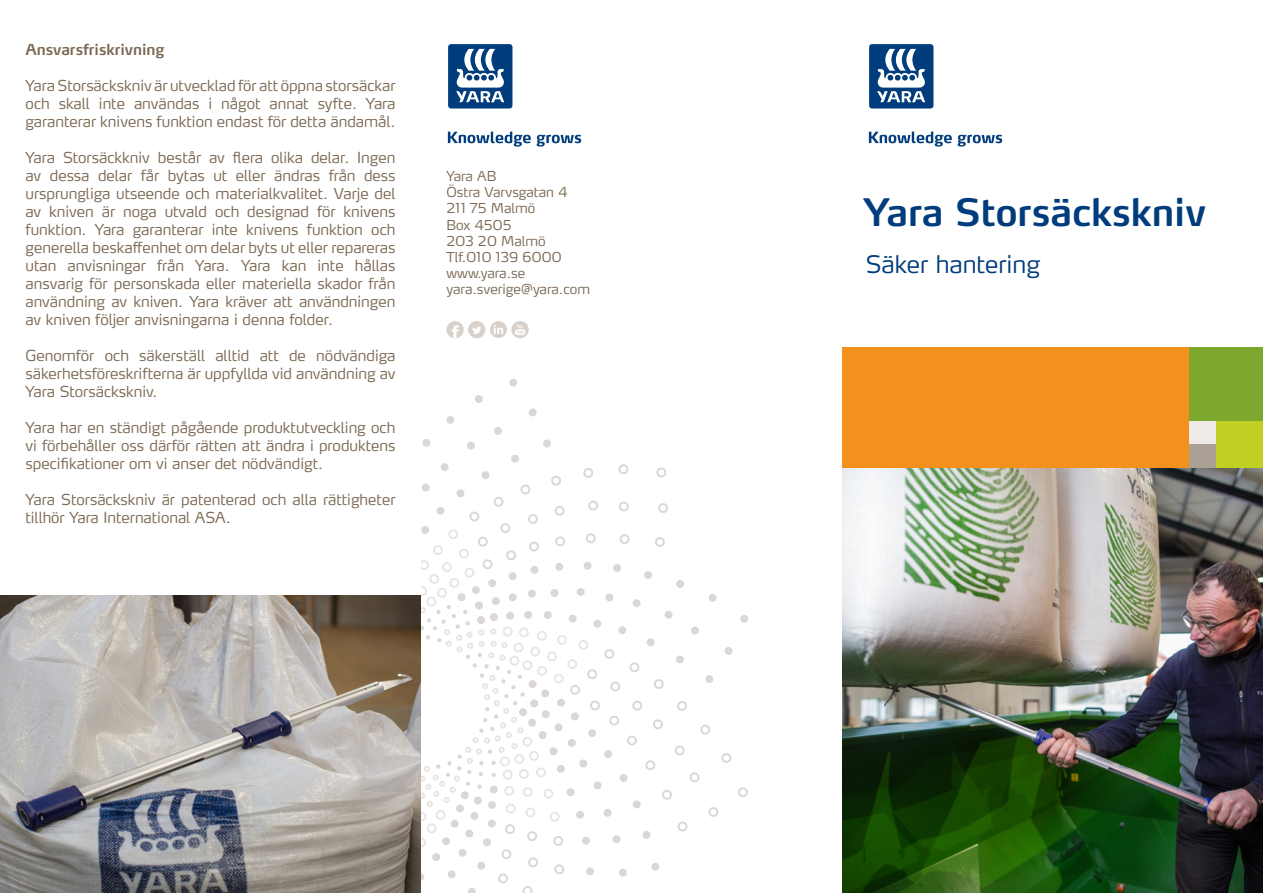
<style>
.page{position:relative;width:1263px;height:893px;background:#fff}
.page>*{position:absolute;margin:0;border:0;box-sizing:border-box;transform-origin:0 0}
.t1{font:600 37.5px "Yara Max LF";color:#013d7d}
.t2{font:300 24px "Yara Max LF";color:#013d7d}
.t3{font:300 15px/18px "Yara Max LF";color:#7c6954;text-align:justify}
.t4{font:600 15px "Yara Max LF";color:#7c6954}
.t5{font:300 13.5px "Yara Max LF";color:#7c6954}
</style>
<div class="page">
<svg style="left:509px;top:378px;width:9px;height:9px"></svg>
<svg style="left:421px;top:395px;width:327px;height:498px"></svg>
<svg style="left:448px;top:44px;width:65px;height:65px"></svg>
<svg style="left:448px;top:131px;width:133px;height:16px"></svg>
<svg style="left:869px;top:44px;width:65px;height:65px"></svg>
<svg style="left:869px;top:131px;width:133px;height:16px"></svg>
<img style="left:842px;top:468px;width:421px;height:425px">
<div style="left:842px;top:348px;width:348px;height:120px;background:#f4911d"></div>
<div style="left:511px;top:321px;width:18px;height:17px;background:#d8d0c9;border-radius:50%"></div>
<div style="left:515px;top:329px;width:10px;height:6px;background:#fff;border-radius:3px"></div>
<svg style="left:517px;top:324px;width:6px;height:10px"></svg>
<div style="left:468px;top:321px;width:17px;height:17px;background:#d8d0c9;border-radius:50%"></div>
<svg style="left:472px;top:326px;width:9px;height:8px"></svg>
<div style="left:446px;top:321px;width:18px;height:17px;background:#d8d0c9;border-radius:50%"></div>
<svg style="left:452px;top:325px;width:7px;height:13px"></svg>
<div style="left:490px;top:321px;width:17px;height:17px;background:#d8d0c9;border-radius:50%"></div>
<svg style="left:494px;top:325px;width:9px;height:9px"></svg>
<img style="left:0;top:595px;width:421px;height:298px">
<div style="left:1190px;top:421px;width:26px;height:23px;background:#f1ebe7"></div>
<div style="left:1190px;top:444px;width:26px;height:24px;background:#aba095"></div>
<div style="left:1190px;top:348px;width:73px;height:73px;background:#7da830"></div>
<div style="left:1216px;top:421px;width:47px;height:47px;background:#c1ce23"></div>
<p class="t4" style="left:26px;top:40px;width:141px">Ansvarsfriskrivning</p>
<p class="t3" style="left:26px;top:76px;width:371px">Yara Storsäckskniv är utvecklad för att öppna storsäckar och skall inte användas i något annat syfte. Yara garanterar knivens funktion endast för detta ändamål.</p>
<p class="t3" style="left:26px;top:148px;width:371px">Yara Storsäckkniv består av flera olika delar. Ingen av dessa delar får bytas ut eller ändras från dess ursprungliga utseende och materialkvalitet. Varje del av kniven är noga utvald och designad för knivens funktion. Yara garanterar inte knivens funktion och generella beskaffenhet om delar byts ut eller repareras utan anvisningar från Yara. Yara kan inte hållas ansvarig för personskada eller materiella skador från användning av kniven. Yara kräver att användningen av kniven följer anvisningarna i denna folder.</p>
<p class="t3" style="left:26px;top:346px;width:371px">Genomför och säkerställ alltid att de nödvändiga säkerhetsföreskrifterna är uppfyllda vid användning av Yara Storsäckskniv.</p>
<p class="t3" style="left:26px;top:418px;width:371px">Yara har en ständigt pågående produktutveckling och vi förbehåller oss därför rätten att ändra i produktens specifikationer om vi anser det nödvändigt.</p>
<p class="t3" style="left:26px;top:490px;width:371px">Yara Storsäckskniv är patenterad och alla rättigheter tillhör Yara International ASA.</p>
<p class="t5" style="left:446px;top:168px;width:51px">Yara AB</p>
<p class="t5" style="left:446px;top:184px;width:123px">Östra Varvsgatan 4</p>
<p class="t5" style="left:446px;top:200px;width:90px">211 75 Malmö</p>
<p class="t5" style="left:446px;top:216px;width:67px">Box 4505</p>
<p class="t5" style="left:446px;top:232px;width:101px">203 20 Malmö</p>
<p class="t5" style="left:446px;top:249px;width:117px">Tlf.010 139 6000</p>
<p class="t5" style="left:446px;top:265px;width:80px">www.yara.se</p>
<p class="t5" style="left:446px;top:281px;width:145px">yara.sverige@yara.com</p>
<p class="t1" style="left:863px;top:189px;width:344px">Yara Storsäckskniv</p>
<p class="t2" style="left:866px;top:249px;width:176px">Säker hantering</p>
</div>
